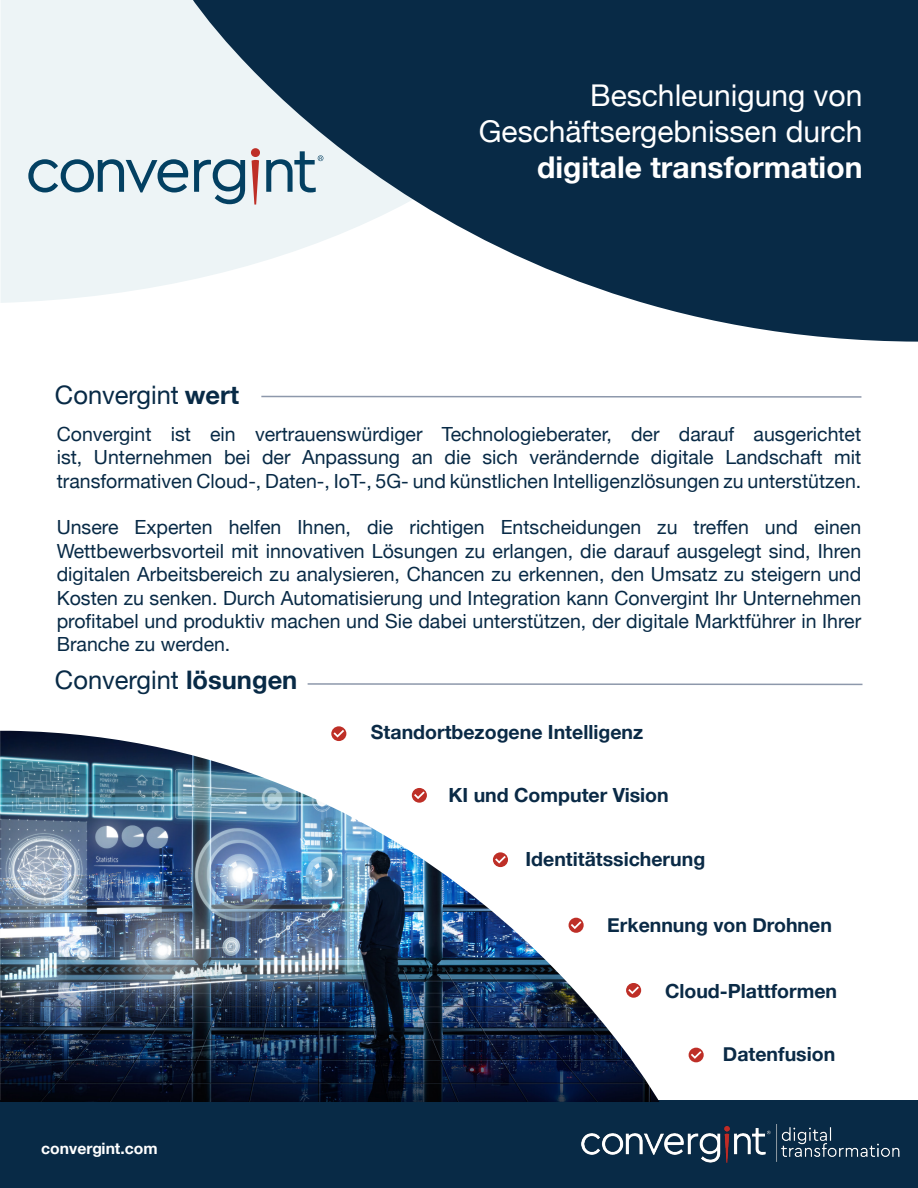
<style>
.page{position:relative;width:918px;height:1188px;background:#fff}
.page>*{position:absolute;margin:0;border:0;box-sizing:border-box;transform-origin:0 0}
.t1{font:30px/36px "Helvetica Neue";color:#fff;text-align:right}
.t2{font:25.5px "Helvetica Neue";color:#082a46}
.t3{font:19.5px/23.4px "Helvetica Neue";color:#082a46;text-align:justify}
.t4{font:700 19.5px "Helvetica Neue";color:#0a2a46}
.t5{font:700 15.75px "Helvetica Neue";color:#fff}
.s1{font-weight:700}
</style>
<div class="page">
<svg style="left:261px;top:395px;width:601px;height:3px"></svg>
<svg style="left:307px;top:683px;width:556px;height:3px"></svg>
<div style="left:0;top:1101px;width:918px;height:87px;background:#082a46"></div>
<div style="left:1px;top:0;width:192px;height:303px;background:#edf4f6"></div>
<svg style="left:193px;top:0;width:725px;height:342px;fill:#082a46"></svg>
<svg style="left:251px;top:148px;width:9px;height:57px"></svg>
<svg style="left:28px;top:159px;width:160px;height:34px;background:#99b4c1"></svg>
<svg style="left:194px;top:159px;width:51px;height:45px;background:#94b0be"></svg>
<svg style="left:266px;top:151px;width:57px;height:41px;background:#a6bdc9"></svg>
<img style="left:0;top:731px;width:659px;height:371px">
<svg style="left:331px;top:726px;width:15px;height:15px"></svg>
<svg style="left:334px;top:730px;width:10px;height:8px"></svg>
<svg style="left:626px;top:983px;width:15px;height:15px"></svg>
<svg style="left:628px;top:986px;width:11px;height:8px"></svg>
<div style="left:689px;top:1048px;width:15px;height:14px;background:#be2f27;border-radius:50%"></div>
<svg style="left:691px;top:1051px;width:11px;height:8px"></svg>
<svg style="left:493px;top:852px;width:15px;height:15px"></svg>
<svg style="left:495px;top:856px;width:11px;height:8px"></svg>
<svg style="left:412px;top:788px;width:15px;height:15px"></svg>
<svg style="left:414px;top:791px;width:11px;height:8px"></svg>
<div style="left:569px;top:918px;width:15px;height:15px;background:#be2f27;border-radius:50%"></div>
<svg style="left:571px;top:921px;width:10px;height:8px"></svg>
<img style="left:581px;top:1125px;width:319px;height:38px">
<p class="t1" style="left:479px;top:77px;width:385px">Beschleunigung von<br>Geschäftsergebnissen durch <span class="s1">digitale transformation</span></p>
<p class="t2" style="left:55px;top:380px;width:186px">Convergint <span class="s1">wert</span></p>
<p class="t3" style="left:57px;top:422px;width:806px">Convergint ist ein vertrauenswürdiger Technologieberater, der darauf ausgerichtet ist, Unternehmen bei der Anpassung an die sich verändernde digitale Landschaft mit transformativen Cloud-, Daten-, IoT-, 5G- und künstlichen Intelligenzlösungen zu unterstützen.</p>
<p class="t3" style="left:57px;top:515px;width:806px">Unsere Experten helfen Ihnen, die richtigen Entscheidungen zu treffen und einen Wettbewerbsvorteil mit innovativen Lösungen zu erlangen, die darauf ausgelegt sind, Ihren digitalen Arbeitsbereich zu analysieren, Chancen zu erkennen, den Umsatz zu steigern und Kosten zu senken. Durch Automatisierung und Integration kann Convergint Ihr Unternehmen profitabel und produktiv machen und Sie dabei unterstützen, der digitale Marktführer in Ihrer Branche zu werden.</p>
<p class="t2" style="left:55px;top:665px;width:244px">Convergint <span class="s1">lösungen</span></p>
<p class="t4" style="left:371px;top:720px;width:274px">Standortbezogene Intelligenz</p>
<p class="t4" style="left:448px;top:783px;width:222px">KI und Computer Vision</p>
<p class="t4" style="left:525px;top:847px;width:181px">Identitätssicherung</p>
<p class="t4" style="left:607px;top:913px;width:226px">Erkennung von Drohnen</p>
<p class="t4" style="left:665px;top:979px;width:174px">Cloud-Plattformen</p>
<p class="t5" style="left:41px;top:1139px;width:118px">convergint.com</p>
<p class="t4" style="left:723px;top:1042px;width:114px">Datenfusion</p>
</div>
